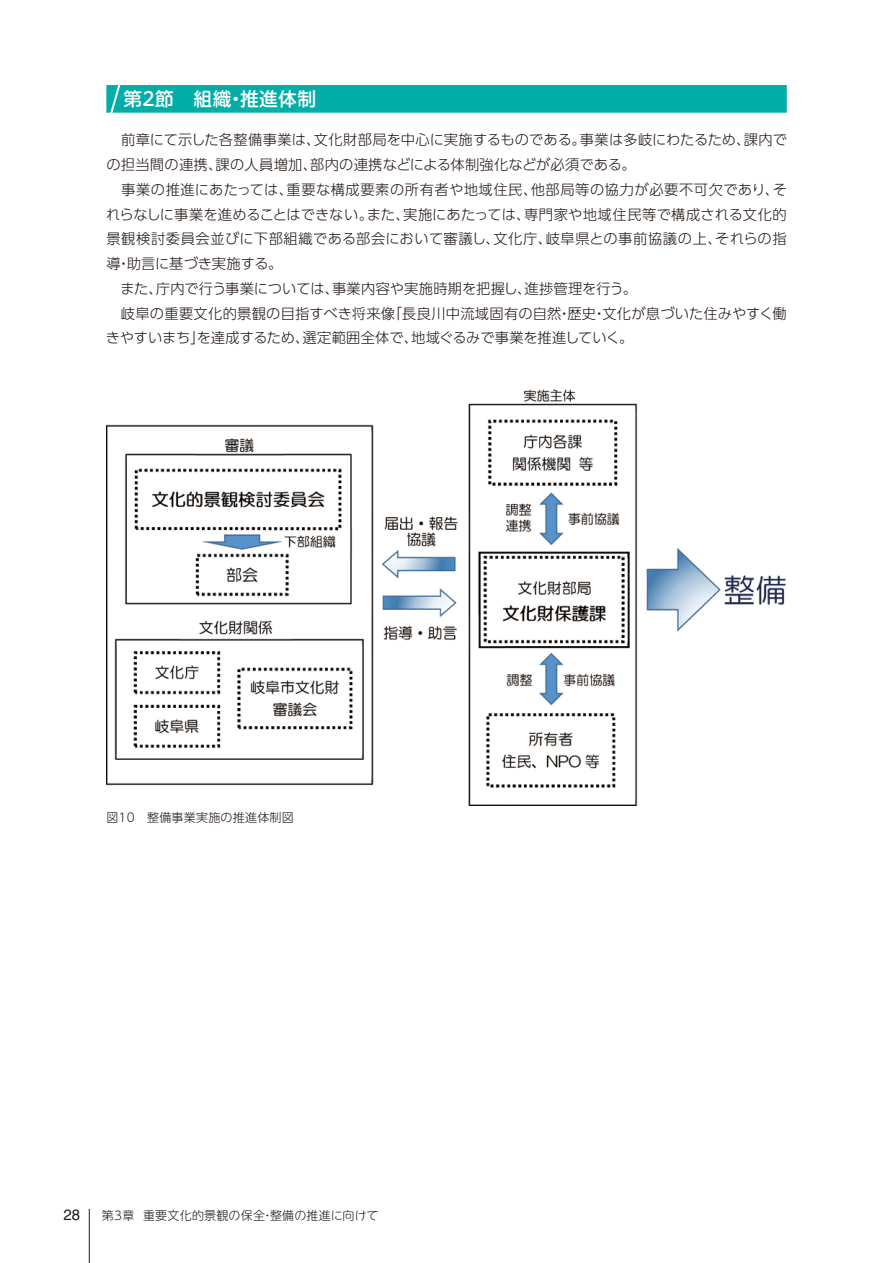
<style>
.page{position:relative;width:893px;height:1263px;background:#fff}
.page>*{position:absolute;margin:0;border:0;box-sizing:border-box;transform-origin:0 0}
.t1{font:500 18.75px "UD Shin M Go Pro";letter-spacing:.02em;color:#fff}
.t2{font:15px "Helvetica";color:#231916}
.t3{font:300 14.25px/24.8px "UD Shin Go Pro";letter-spacing:.02em;color:#231916}
.t4{font:300 12px "UD Shin M Go Pro";letter-spacing:.02em;color:#231916}
.t5{font:300 12px "UD Shin Go Pro";letter-spacing:.02em;color:#231916}
</style>
<div class="page">
<img style="left:107px;top:389px;width:680px;height:417px">
<svg style="left:106px;top:85px;width:681px;height:28px;background:#04aea8"></svg>
<hr style="left:89px;top:1209px;width:1px;height:54px;background:#231916">
<h1 class="t1" style="left:123px;top:84px;width:194px">第2節　組織・推進体制</h1>
<p class="t3" style="left:106px;top:127px;width:682px">　前章にて示した各整備事業は、文化財部局を中心に実施するものである。事業は多岐にわたるため、課内での担当間の連携、課の人員増加、部内の連携などによる体制強化などが必須である。<br>　事業の推進にあたっては、重要な構成要素の所有者や地域住民、他部局等の協力が必要不可欠であり、それらなしに事業を進めることはできない。また、実施にあたっては、専門家や地域住民等で構成される文化的景観検討委員会並びに下部組織である部会において審議し、文化庁、岐阜県との事前協議の上、それらの指導・助言に基づき実施する。<br>　また、庁内で行う事業については、事業内容や実施時期を把握し、進捗管理を行う。<br>　岐阜の重要文化的景観の目指すべき将来像「長良川中流域固有の自然・歴史・文化が息づいた住みやすく働きやすいまち」を達成するため、選定範囲全体で、地域ぐるみで事業を推進していく。</p>
<p class="t5" style="left:106px;top:808px;width:189px">図10　整備事業実施の推進体制図</p>
<p class="t2" style="left:64px;top:1203px;width:18px">28</p>
<p class="t4" style="left:102px;top:1205px;width:278px">第3章 重要文化的景観の保全・整備の推進に向けて</p>
</div>
